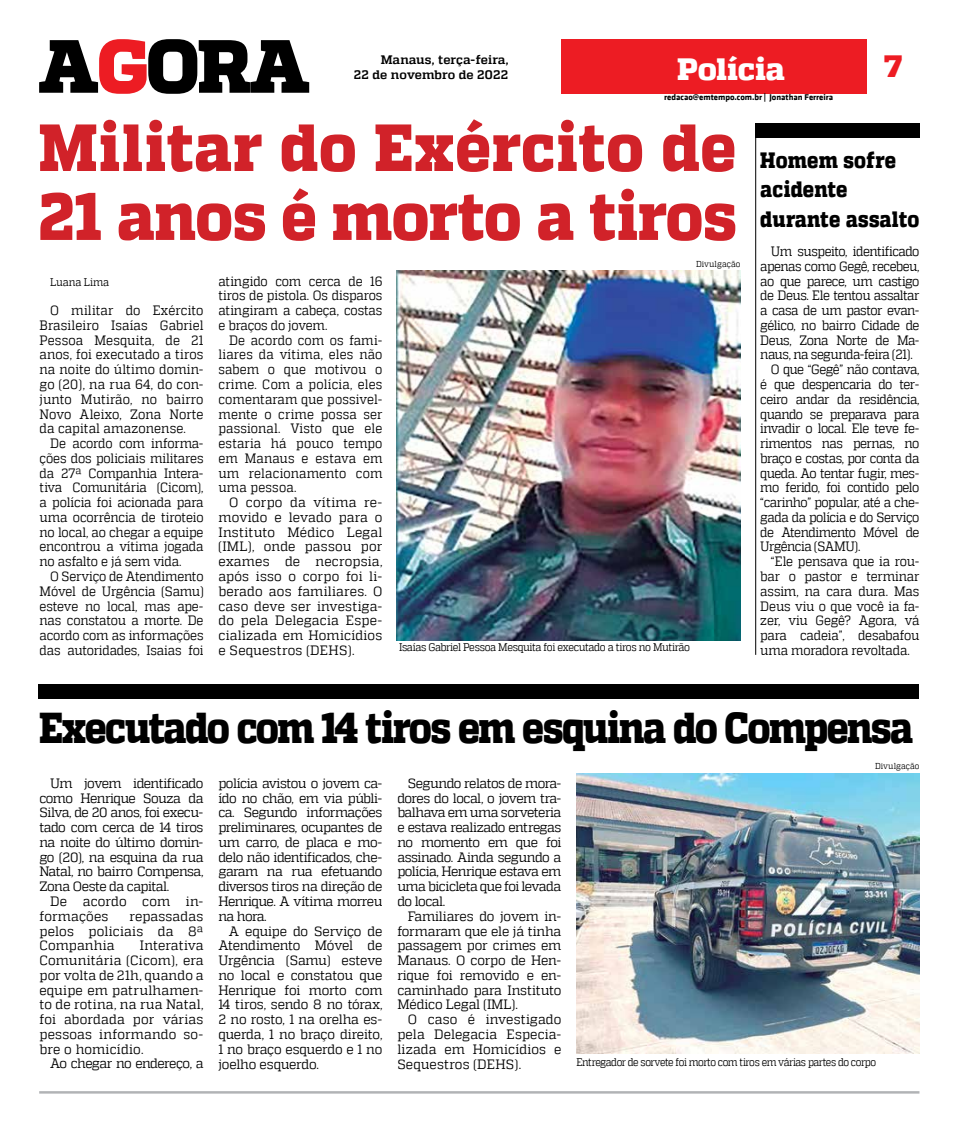
<style>
.page{position:relative;width:957px;height:1134px;background:#fff}
.page>*{position:absolute;margin:0;border:0;box-sizing:border-box;transform-origin:0 0}
.t1{font:800 66.5px/68.9px "MW Quadon";color:#d12229;scale:.92 1}
.t2{font:800 43.12px "MW Quadon";letter-spacing:-.045em;color:#000;scale:.87 1}
.t3{font:800 30.75px "MW Quadon";color:#fff}
.t4{font:800 30.75px "MW Quadon";color:#ed1c23}
.t5{font:800 22.12px/29.5px "MW Quadon";letter-spacing:.005em;color:#000;scale:.87 1}
.t6{font:13.5px/14.8px "MW Quadon";letter-spacing:-.025em;color:#000;text-align:justify;scale:.96 1}
.t7{font:13.5px/14.8px "MW Quadon";letter-spacing:-.025em;color:#000;text-align:justify;scale:.91 1}
.t8{font:13.5px/14.8px "MW Quadon";letter-spacing:-.025em;color:#000;text-align:justify;scale:.92 1}
.t9{font:13.5px "MW Quadon";letter-spacing:-.045em;color:#000;scale:.91 1}
.t10{font:13.5px/14.8px "MW Quadon";letter-spacing:.01em;color:#000;scale:.96 1}
.t11{font:13.5px "MW Quadon";letter-spacing:-.05em;color:#000;scale:.91 1}
.t12{font:700 12.25px/14.8px "MW Quadon";letter-spacing:.005em;color:#000;text-align:right}
.t13{font:11.12px "MW Quadon";letter-spacing:-.04em;color:#000;scale:.88 1}
.t14{font:11.12px "MW Quadon";letter-spacing:-.04em;color:#000;scale:.91 1}
.t15{font:11.12px "MW Quadon";letter-spacing:-.015em;color:#000;scale:.91 1}
.t16{font:700 8.62px "MW Klavika Bd";color:#000}
.t17{font:8.62px "MW Quadon";letter-spacing:.01em;color:#000;scale:.91 1}
</style>
<div class="page">
<div style="left:561px;top:40px;width:305px;height:54px;background:#ed1c23"></div>
<svg style="left:39px;top:39px;width:270px;height:55px"></svg>
<hr style="left:39px;top:1091px;width:880px;height:2px;background:#b1b3b5">
<img style="left:396px;top:271px;width:344px;height:369px">
<img style="left:576px;top:773px;width:343px;height:281px">
<div style="left:39px;top:684px;width:880px;height:15px;background:#000"></div>
<div style="left:755px;top:123px;width:164px;height:15px;background:#000"></div>
<hr style="left:755px;top:123px;width:1px;height:532px;background:#000">
<p class="t12" style="left:354px;top:52px;width:156px">Manaus, terça-feira,<br>22 de novembro de 2022</p>
<h3 class="t3" style="left:677px;top:51px;width:109px">Polícia</h3>
<h3 class="t4" style="left:884px;top:48px;width:20px">7</h3>
<p class="t16" style="left:664px;top:91px;width:170px">redacao@emtempo.com.br | Jonathan Ferreira</p>
<h1 class="t1" style="left:39px;top:115px;width:760px">Militar do Exército de<br>21 anos é morto a tiros</h1>
<p class="t17" style="left:696px;top:259px;width:50px">Divulgação</p>
<h3 class="t5" style="left:760px;top:145px;width:184px">Homem sofre acidente durante assalto</h3>
<p class="t7" style="left:771px;top:244px;width:165px">Um suspeito, identificado</p>
<p class="t7" style="left:760px;top:259px;width:176px">apenas como Gegê, recebeu,</p>
<p class="t7" style="left:760px;top:273px;width:176px">ao que parece, um castigo</p>
<p class="t7" style="left:760px;top:288px;width:176px">de Deus. Ele tentou assaltar</p>
<p class="t7" style="left:760px;top:303px;width:176px">a casa de um pastor evan-</p>
<p class="t7" style="left:760px;top:318px;width:176px">gélico, no bairro Cidade de</p>
<p class="t7" style="left:760px;top:332px;width:176px">Deus, Zona Norte de Ma-</p>
<p class="t7" style="left:760px;top:347px;width:169px">naus, na segunda-feira (21).</p>
<p class="t11" style="left:771px;top:362px;width:165px">O que “Gegê” não contava,</p>
<p class="t7" style="left:760px;top:377px;width:176px">é que despencaria do ter-</p>
<p class="t7" style="left:760px;top:392px;width:176px">ceiro andar da residência,</p>
<p class="t9" style="left:760px;top:406px;width:176px">quando se preparava para</p>
<p class="t7" style="left:760px;top:421px;width:176px">invadir o local. Ele teve fe-</p>
<p class="t7" style="left:760px;top:436px;width:176px">rimentos nas pernas, no</p>
<p class="t7" style="left:760px;top:451px;width:176px">braço e costas, por conta da</p>
<p class="t7" style="left:760px;top:465px;width:176px">queda. Ao tentar fugir, mes-</p>
<p class="t7" style="left:760px;top:480px;width:176px">mo ferido, foi contido pelo</p>
<p class="t7" style="left:760px;top:495px;width:176px">“carinho” popular, até a che-</p>
<p class="t7" style="left:760px;top:510px;width:176px">gada da polícia e do Serviço</p>
<p class="t9" style="left:760px;top:524px;width:176px">de Atendimento Móvel de</p>
<p class="t7" style="left:760px;top:539px;width:111px">Urgência (SAMU).</p>
<p class="t7" style="left:771px;top:554px;width:165px">“Ele pensava que ia rou-</p>
<p class="t7" style="left:760px;top:569px;width:176px">bar o pastor e terminar</p>
<p class="t7" style="left:760px;top:584px;width:176px">assim, na cara dura. Mas</p>
<p class="t7" style="left:760px;top:598px;width:176px">Deus viu o que você ia fa-</p>
<p class="t7" style="left:760px;top:613px;width:176px">zer, viu Gegê? Agora, vá</p>
<p class="t7" style="left:760px;top:628px;width:176px">para cadeia”, desabafou</p>
<p class="t7" style="left:760px;top:643px;width:166px">uma moradora revoltada.</p>
<p class="t7" style="left:218px;top:273px;width:182px">atingido com cerca de 16 tiros de pistola. Os disparos atingiram a cabeça, costas e braços do jovem.</p>
<p class="t7" style="left:218px;top:332px;width:182px;text-indent:11px">De acordo com os fami&shy;liares da vítima, eles não sabem o que motivou o crime. Com a polícia, eles comentaram que possivel&shy;mente o crime possa ser passional. Visto que ele estaria há pouco tempo em Manaus e estava em um relacionamento com uma pessoa.</p>
<p class="t6" style="left:218px;top:495px;width:172px;text-indent:11px">O corpo da vítima re&shy;movido e levado para o Instituto Médico Legal (IML), onde passou por exames de necropsia, após isso o corpo foi li&shy;berado aos familiares. O caso deve ser investiga&shy;do pela Delegacia Espe&shy;cializada em Homicídios e Sequestros (DEHS).</p>
<p class="t15" style="left:50px;top:275px;width:66px">Luana Lima</p>
<p class="t8" style="left:40px;top:303px;width:180px;text-indent:11px">O militar do Exército Brasileiro Isaías Gabriel Pessoa Mesquita, de 21 anos, foi executado a tiros na noite do último domin&shy;go (20), na rua 64, do con&shy;junto Mutirão, no bairro Novo Aleixo, Zona Norte da capital amazonense.</p>
<p class="t7" style="left:40px;top:436px;width:182px;text-indent:11px">De acordo com informa&shy;ções dos policiais militares da 27ª Companhia Intera&shy;tiva Comunitária (Cicom), a polícia foi acionada para uma ocorrência de tiroteio no local, ao chegar a equipe encontrou a vítima jogada no asfalto e já sem vida.</p>
<p class="t7" style="left:40px;top:569px;width:182px;text-indent:11px">O Serviço de Atendimento Móvel de Urgência (Samu) esteve no local, mas ape&shy;nas constatou a morte. De acordo com as informações das autoridades, Isaias foi</p>
<p class="t14" style="left:399px;top:641px;width:321px">Isaías Gabriel Pessoa Mesquita foi executado a tiros no Mutirão</p>
<h2 class="t2" style="left:39px;top:703px;width:1006px">Executado com 14 tiros em esquina do Compensa</h2>
<p class="t6" style="left:39px;top:776px;width:172px;text-indent:11px">Um jovem identificado como Henrique Souza da Silva, de 20 anos, foi execu&shy;tado com cerca de 14 tiros na noite do último domin&shy;go (20), na esquina da rua Natal, no bairro Compensa, Zona Oeste da capital.</p>
<p class="t10" style="left:39px;top:894px;width:172px;text-indent:11px">De acordo com in&shy;formações</p>
<p class="t6" style="left:39px;top:908px;width:172px;text-indent:90px">repassadas pelos policiais da 8ª Companhia</p>
<p class="t6" style="left:39px;top:938px;width:172px;text-indent:100px">Interativa Comunitária (Cicom), era por volta de 21h, quando a equipe em patrulhamen&shy;to de rotina, na rua Natal, foi abordada por várias pessoas informando so&shy;bre o homicídio.</p>
<p class="t6" style="left:50px;top:1056px;width:161px">Ao chegar no endereço, a</p>
<p class="t6" style="left:218px;top:776px;width:172px">polícia avistou o jovem ca&shy;ído no chão, em via públi&shy;ca. Segundo informações preliminares, ocupantes de um carro, de placa e mo&shy;delo não identificados, che&shy;garam na rua efetuando diversos tiros na direção de Henrique. A vítima morreu na hora.</p>
<p class="t6" style="left:218px;top:923px;width:172px;text-indent:11px">A equipe do Serviço de Atendimento Móvel de Urgência (Samu) esteve no local e constatou que Henrique foi morto com 14 tiros, sendo 8 no tórax, 2 no rosto, 1 na orelha es&shy;querda, 1 no braço direito, 1 no braço esquerdo e 1 no joelho esquerdo.</p>
<p class="t6" style="left:397px;top:776px;width:172px;text-indent:11px">Segundo relatos de mora&shy;dores do local, o jovem tra&shy;balhava em uma sorveteria e estava realizado entregas no momento em que foi assinado. Ainda segundo a polícia, Henrique estava em uma bicicleta que foi levada do local.</p>
<p class="t6" style="left:397px;top:909px;width:172px;text-indent:11px">Familiares do jovem in&shy;formaram que ele já tinha passagem por crimes em Manaus. O corpo de Hen&shy;rique foi removido e en&shy;caminhado para Instituto Médico Legal (IML).</p>
<p class="t6" style="left:397px;top:1012px;width:172px;text-indent:11px">O caso é investigado pela Delegacia Especia&shy;lizada em Homicídios e Sequestros (DEHS).</p>
<p class="t17" style="left:875px;top:761px;width:50px">Divulgação</p>
<p class="t13" style="left:576px;top:1055px;width:342px">Entregador de sorvete foi morto com tiros em várias partes do corpo</p>
</div>
